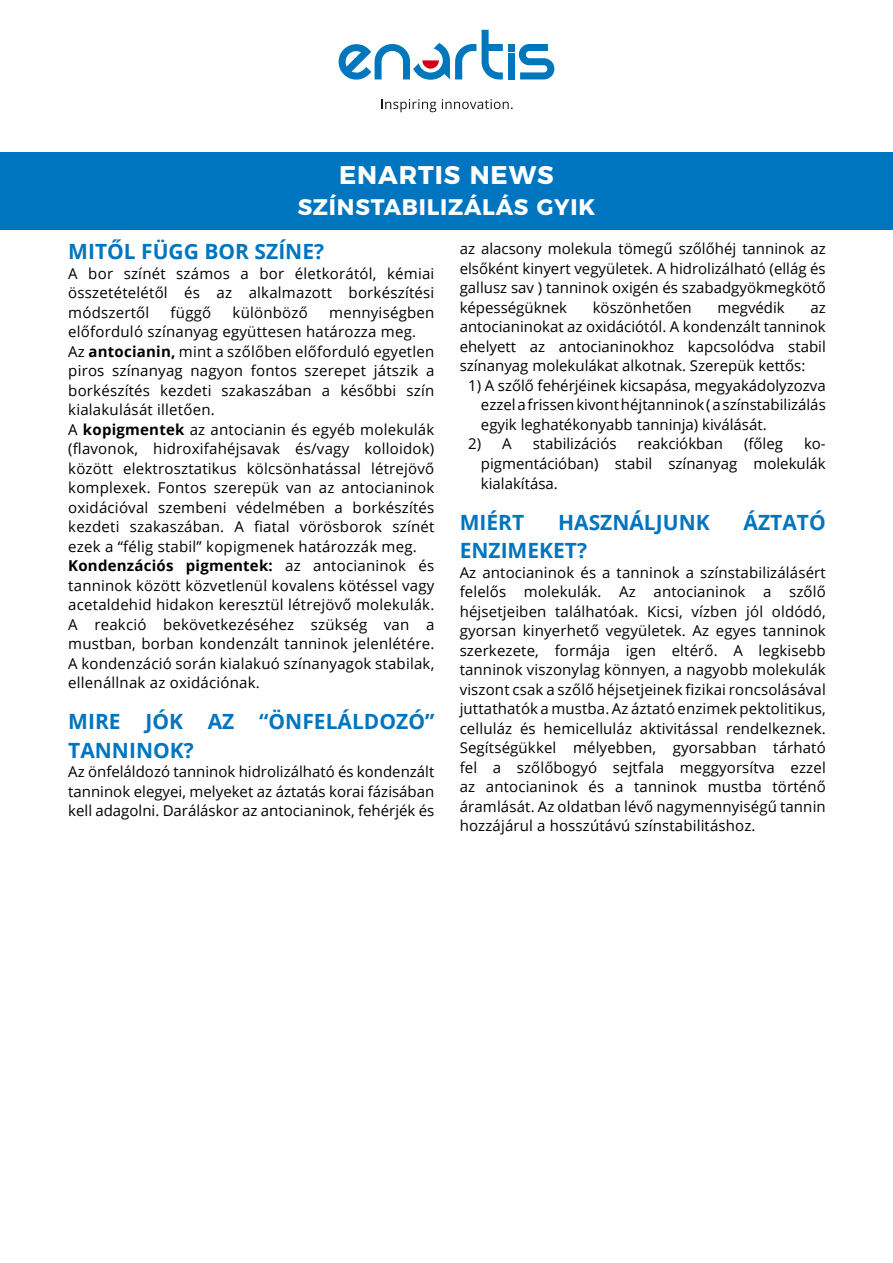
<style>
.page{position:relative;width:893px;height:1263px;background:#fff}
.page>*{position:absolute;margin:0;border:0;box-sizing:border-box;transform-origin:0 0}
.t1{font:700 25.5px "Montserrat";letter-spacing:.035em;color:#fff}
.t2{font:700 22.5px "Montserrat";letter-spacing:.035em;color:#fff}
.t3{font:700 21px/28.5px "Open Sans";color:#0075bf}
.t4{font:15px/19.5px "Open Sans";letter-spacing:.015em;color:#000;text-align:justify}
.s1{font-weight:700}
</style>
<div class="page">
<div style="left:0;top:152px;width:893px;height:77px;background:#0075bf"></div>
<svg style="left:381px;top:99px;width:55px;height:13px"></svg>
<svg style="left:442px;top:99px;width:71px;height:10px"></svg>
<svg style="left:482px;top:30px;width:21px;height:49px"></svg>
<div style="left:508px;top:53px;width:7px;height:26px;background:#0076bd"></div>
<div style="left:508px;top:44px;width:7px;height:7px;background:#0076bd"></div>
<svg style="left:519px;top:44px;width:35px;height:35px"></svg>
<svg style="left:339px;top:43px;width:137px;height:37px"></svg>
<h1 class="t1" style="left:339px;top:154px;width:216px">ENARTIS NEWS</h1>
<h2 class="t2" style="left:298px;top:188px;width:299px">SZÍNSTABILIZÁLÁS GYIK</h2>
<h3 class="t3" style="left:68px;top:237px;width:257px">MITŐL FÜGG BOR SZÍNE?</h3>
<p class="t4" style="left:68px;top:263px;width:368px">A bor színét számos a bor életkorától, kémiai összetételétől és az alkalmazott borkészítési módszertől</p>
<p class="t4" style="left:460px;top:239px;width:368px">az alacsony molekula tömegű szőlőhéj tanninok az elsőként kinyert vegyületek. A hidrolizálható (ellág és gallusz sav ) tanninok oxigén és szabadgyökmegkötő képességüknek</p>
<p class="t4" style="left:593px;top:297px;width:100px">köszönhetően</p>
<p class="t4" style="left:717px;top:297px;width:69px">megvédik</p>
<p class="t4" style="left:460px;top:297px;width:368px;text-indent:351px">az antocianinokat az oxidációtól. A kondenzált tanninok ehelyett az antocianinokhoz kapcsolódva stabil színanyag molekulákat alkotnak. Szerepük kettős:</p>
<p class="t4" style="left:481px;top:375px;width:346px;text-indent:-13px">1) A szőlő fehérjéinek kicsapása, megyakádolyzozva ezzel a frissen kivont héjtanninok ( a színstabilizálás egyik leghatékonyabb tanninja) kiválását.</p>
<p class="t4" style="left:468px;top:434px;width:45px">2) A</p>
<p class="t4" style="left:533px;top:434px;width:85px">stabilizációs</p>
<p class="t4" style="left:638px;top:434px;width:87px">reakciókban</p>
<p class="t4" style="left:744px;top:434px;width:41px">(főleg</p>
<p class="t4" style="left:68px;top:302px;width:368px;text-align:left;text-indent:261px">mennyiségben előforduló színanyag együttesen határozza meg.<br>Az <span class="s1">antocianin,</span> mint a szőlőben előforduló egyetlen piros színanyag nagyon fontos szerepet játszik a borkészítés kezdeti szakaszában a későbbi szín kialakulását illetően.<br>A <span class="s1">kopigmentek</span> az antocianin és egyéb molekulák (flavonok, hidroxifahéjsavak és/vagy kolloidok) között elektrosztatikus kölcsönhatással létrejövő komplexek. Fontos szerepük van az antocianinok oxidációval szembeni védelmében a borkészítés kezdeti szakaszában. A fiatal vörösborok színét ezek a “félig stabil” kopigmenek határozzák meg.<br><span class="s1">Kondenzációs pigmentek:</span> az antocianinok és tanninok között közvetlenül kovalens kötéssel vagy acetaldehid hidakon keresztül létrejövő molekulák.<br>A reakció bekövetkezéséhez szükség van a mustban, borban kondenzált tanninok jelenlétére.<br>A kondenzáció során kialakuó színanyagok stabilak, ellenállnak az oxidációnak.</p>
<h3 class="t3" style="left:68px;top:707px;width:368px">MIRE JÓK AZ “ÖNFELÁLDOZÓ”<br>TANNINOK?</h3>
<p class="t4" style="left:68px;top:762px;width:368px">Az önfeláldozó tanninok hidrolizálható és kondenzált tanninok elegyei, melyeket az áztatás korai fázisában kell adagolni. Daráláskor az antocianinok, fehérjék és</p>
<p class="t4" style="left:171px;top:302px;width:42px">függő</p>
<p class="t4" style="left:233px;top:302px;width:77px">különböző</p>
<p class="t4" style="left:481px;top:434px;width:346px;text-indent:323px">ko&shy;pigmentációban) stabil színanyag molekulák kialakítása.</p>
<h3 class="t3" style="left:460px;top:507px;width:66px">MIÉRT</h3>
<h3 class="t3" style="left:558px;top:507px;width:153px">HASZNÁLJUNK</h3>
<h3 class="t3" style="left:744px;top:507px;width:84px">ÁZTATÓ</h3>
<h3 class="t3" style="left:460px;top:536px;width:129px">ENZIMEKET?</h3>
<p class="t4" style="left:460px;top:562px;width:368px">Az antocianinok és a tanninok a színstabilizálásért felelős molekulák. Az antocianinok a szőlő héjsetjeiben találhatóak. Kicsi, vízben jól oldódó, gyorsan kinyerhető vegyületek. Az egyes tanninok szerkezete, formája igen eltérő. A legkisebb tanninok viszonylag könnyen, a nagyobb molekulák viszont csak a szőlő héjsetjeinek fizikai roncsolásával juttathatók a mustba. Az áztató enzimek pektolitikus, celluláz és hemicelluláz aktivitással rendelkeznek.<br>Segítségükkel mélyebben, gyorsabban tárható fel a szőlőbogyó sejtfala meggyorsítva ezzel az antocianinok és a tanninok mustba történő áramlását. Az oldatban lévő nagymennyiségű tannin hozzájárul a hosszútávú színstabilitáshoz.</p>
</div>
